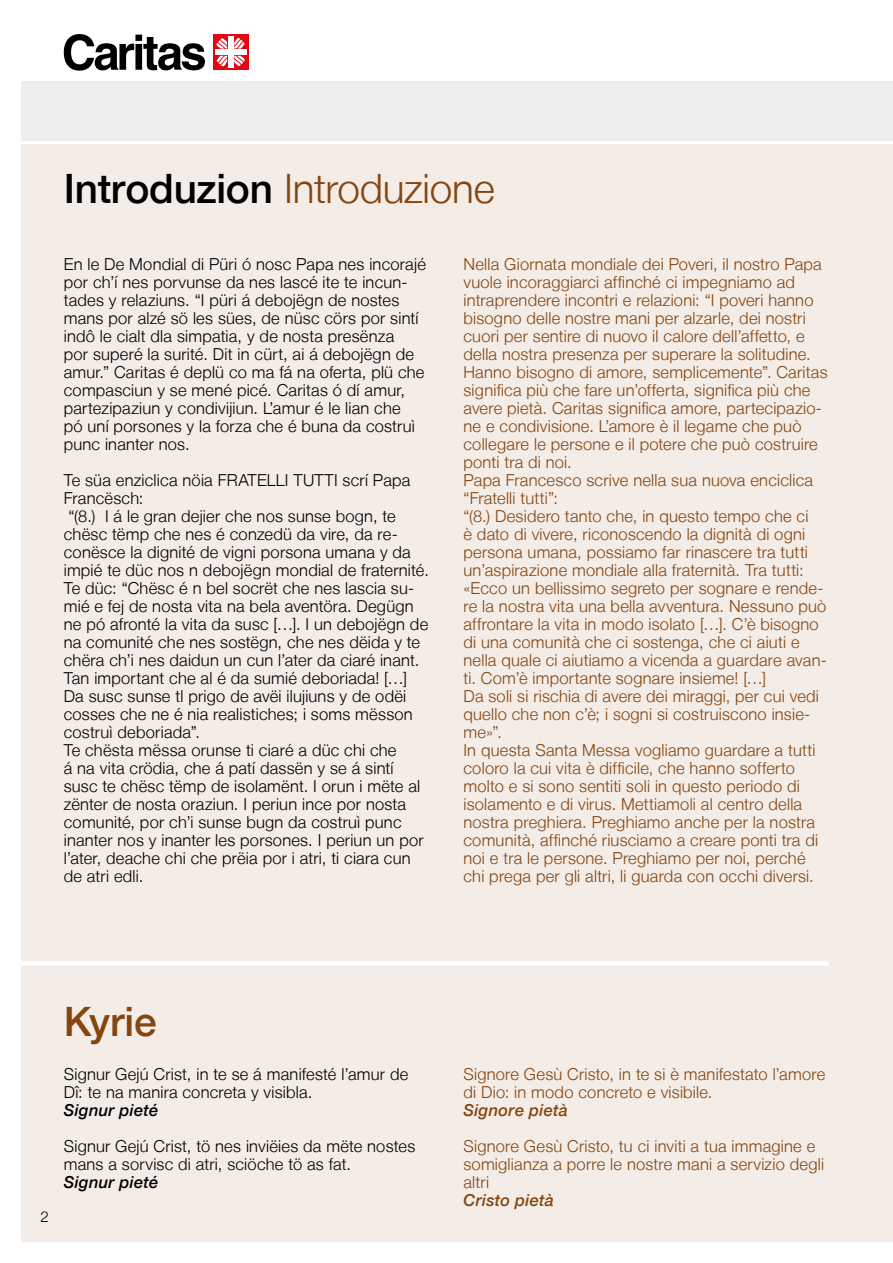
<style>
.page{position:relative;width:893px;height:1263px;background:#fff}
.page>*{position:absolute;margin:0;border:0;box-sizing:border-box;transform-origin:0 0}
.t1{font:300 40.5px "Helvetica Neue LT";letter-spacing:-.01em;color:#85450e}
.t2{font:500 40.5px "Helvetica Neue LT";letter-spacing:-.005em;color:#85450e}
.t3{font:300 16.5px/18px "Helvetica Neue LT";letter-spacing:.015em;color:#85450e}
.t4{font:300 16.5px/18px "Helvetica Neue LT";letter-spacing:.015em;color:#000}
.t5{font:italic 500 16.5px "Helvetica Neue LT";letter-spacing:.015em;color:#85450e}
.t6{font:italic 500 16.5px "Helvetica Neue LT";letter-spacing:.015em;color:#000}
.t7{font:300 15px "Helvetica Neue LT";color:#000}
.s1{font-weight:500;color:#000}
</style>
<div class="page">
<div style="left:21px;top:81px;width:872px;height:59px;background:#ededed"></div>
<svg style="left:64px;top:34px;width:141px;height:37px"></svg>
<div style="left:213px;top:35px;width:35px;height:35px;background:#e30613"></div>
<div style="left:215px;top:49px;width:32px;height:6px;background:#fff"></div>
<div style="left:228px;top:36px;width:6px;height:32px;background:#fff"></div>
<svg style="left:216px;top:38px;width:11px;height:11px"></svg>
<svg style="left:234px;top:38px;width:11px;height:11px"></svg>
<svg style="left:234px;top:56px;width:11px;height:10px"></svg>
<svg style="left:217px;top:56px;width:10px;height:10px"></svg>
<div style="left:21px;top:145px;width:872px;height:1097px;background:#f3ece7"></div>
<div style="left:0;top:961px;width:829px;height:5px;background:#fff"></div>
<h1 class="t1" style="left:64px;top:164px;width:433px"><span class="s1">Introduzion</span> Introduzione</h1>
<p class="t4" style="left:64px;top:255px;width:364px">En le De Mondial di Püri ó nosc Papa nes incorajé por ch’í nes porvunse da nes lascé ite te incun&shy;tades y relaziuns. “I püri á debojëgn de nostes mans por alzé sö les sües, de nüsc cörs por sintí indô le cialt dla simpatia, y de nosta presënza<br>por superé la surité. Dit in cürt, ai á debojëgn de amur.” Caritas é deplü co ma fá na oferta, plü che compasciun y se mené picé. Caritas ó dí amur, partezipaziun y condivijiun. L’amur é le lian che<br>pó uní porsones y la forza che é buna da costruì punc inanter nos.</p>
<p class="t4" style="left:64px;top:471px;width:367px">Te süa enziclica nöia FRATELLI TUTTI scrí Papa Francësch:<br>“(8.) I á le gran dejier che nos sunse bogn, te chësc tëmp che nes é conzedü da vire, da re&shy;conësce la dignité de vigni porsona umana y da impié te düc nos n debojëgn mondial de fraternité.<br>Te düc: “Chësc é n bel socrët che nes lascia su&shy;mié e fej de nosta vita na bela aventöra. Degügn ne pó afronté la vita da susc […]. I un debojëgn de na comunité che nes sostëgn, che nes dëida y te chëra ch’i nes daidun un cun l’ater da ciaré inant.<br>Tan important che al é da sumié deboriada! […] Da susc sunse tl prigo de avëi ilujiuns y de odëi cosses che ne é nia realistiches; i soms mësson costruì deboriada”.<br>Te chësta mëssa orunse ti ciaré a düc chi che<br>á na vita crödia, che á patí dassën y se á sintí susc te chësc tëmp de isolamënt. I orun i mëte al zënter de nosta oraziun. I periun ince por nosta comunité, por ch’i sunse bugn da costruì punc inanter nos y inanter les porsones. I periun un por l’ater, deache chi che prëia por i atri, ti ciara cun de atri edli.</p>
<p class="t3" style="left:463px;top:255px;width:366px">Nella Giornata mondiale dei Poveri, il nostro Papa vuole incoraggiarci affinché ci impegniamo ad intraprendere incontri e relazioni: “I poveri hanno bisogno delle nostre mani per alzarle, dei nostri cuori per sentire di nuovo il calore dell’affetto, e della nostra presenza per superare la solitudine.<br>Hanno bisogno di amore, semplicemente”. Caritas significa più che fare un’offerta, significa più che avere pietà. Caritas significa amore, partecipazio&shy;ne e condivisione. L’amore è il legame che può collegare le persone e il potere che può costruire ponti tra di noi.<br>Papa Francesco scrive nella sua nuova enciclica “Fratelli tutti”:<br>“(8.) Desidero tanto che, in questo tempo che ci<br>è dato di vivere, riconoscendo la dignità di ogni persona umana, possiamo far rinascere tra tutti un’aspirazione mondiale alla fraternità. Tra tutti: «Ecco un bellissimo segreto per sognare e rende&shy;re la nostra vita una bella avventura. Nessuno può affrontare la vita in modo isolato […]. C’è bisogno di una comunità che ci sostenga, che ci aiuti e nella quale ci aiutiamo a vicenda a guardare avan&shy;ti. Com’è importante sognare insieme! […]<br>Da soli si rischia di avere dei miraggi, per cui vedi quello che non c’è; i sogni si costruiscono insie&shy;me»”.<br>In questa Santa Messa vogliamo guardare a tutti coloro la cui vita è difficile, che hanno sofferto molto e si sono sentiti soli in questo periodo di isolamento e di virus. Mettiamoli al centro della nostra preghiera. Preghiamo anche per la nostra comunità, affinché riusciamo a creare ponti tra di noi e tra le persone. Preghiamo per noi, perché chi prega per gli altri, li guarda con occhi diversi.</p>
<p class="t7" style="left:40px;top:1207px;width:10px">2</p>
<h1 class="t2" style="left:64px;top:997px;width:94px">Kyrie</h1>
<p class="t4" style="left:64px;top:1065px;width:346px">Signur Gejú Crist, in te se á manifesté l’amur de<br>Dî: te na manira concreta y visibla.</p>
<p class="t6" style="left:64px;top:1100px;width:96px">Signur pieté</p>
<p class="t4" style="left:64px;top:1137px;width:353px">Signur Gejú Crist, tö nes inviëies da mëte nostes mans a sorvisc di atri, sciöche tö as fat.</p>
<p class="t6" style="left:64px;top:1172px;width:96px">Signur pieté</p>
<p class="t3" style="left:463px;top:1065px;width:363px">Signore Gesù Cristo, in te si è manifestato l’amore di Dio: in modo concreto e visibile.</p>
<p class="t5" style="left:463px;top:1100px;width:106px">Signore pietà</p>
<p class="t3" style="left:463px;top:1137px;width:362px">Signore Gesù Cristo, tu ci inviti a tua immagine e somiglianza a porre le nostre mani a servizio degli altri</p>
<p class="t5" style="left:463px;top:1190px;width:92px">Cristo pietà</p>
</div>
